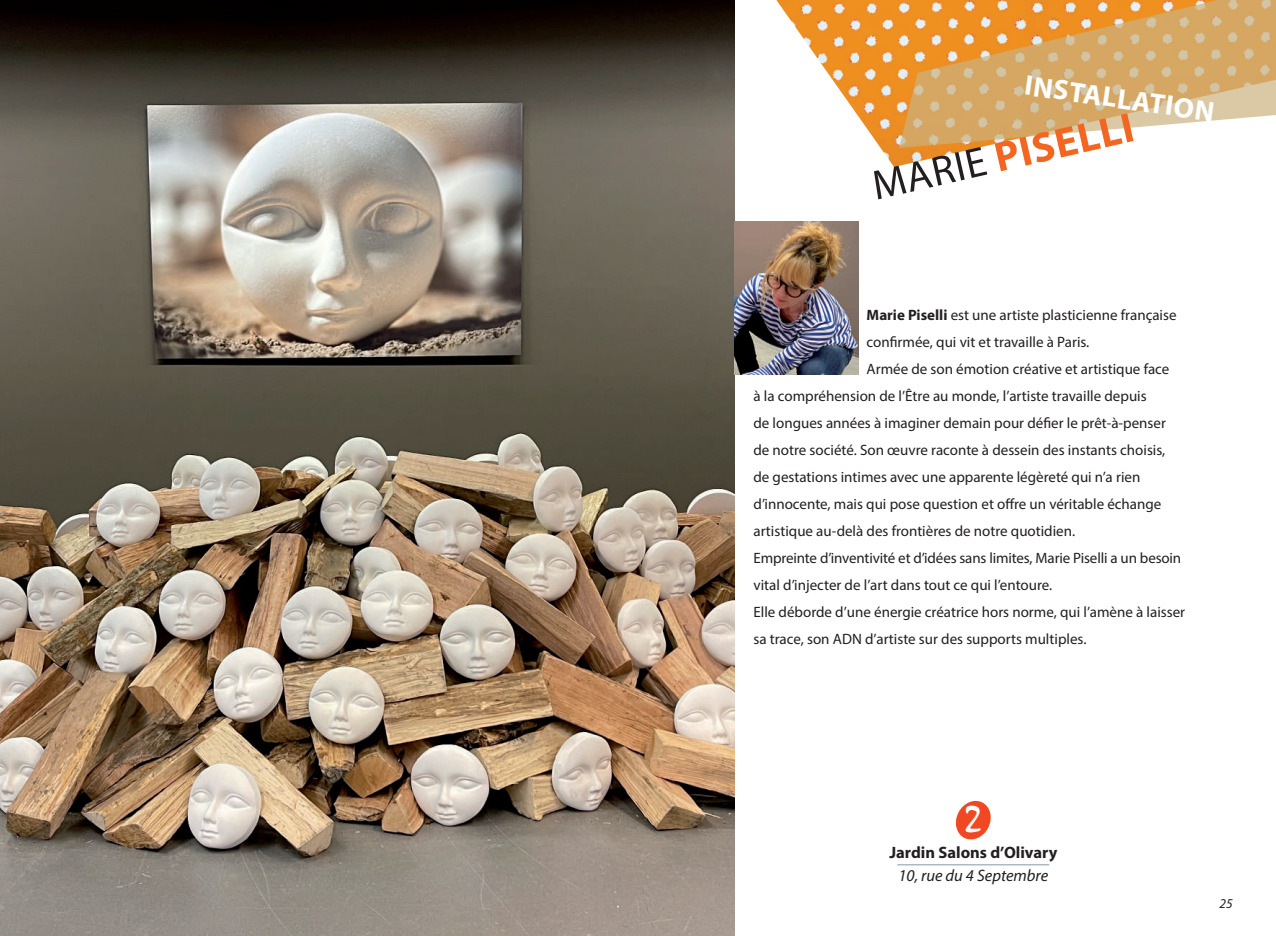
<style>
.page{position:relative;width:1276px;height:936px;background:#fff}
.page>*{position:absolute;margin:0;border:0;box-sizing:border-box;transform-origin:0 0}
.t1{font:700 42px "Myriad Pro";color:#f36621}
.t2{font:42px "Myriad Pro";color:#231f20}
.t3{font:39px "Mistral";color:#fff}
.t4{font:700 28.5px "Myriad Pro";color:#fff}
.t5{font:700 16.5px "Myriad Pro";letter-spacing:-.005em;color:#231f20}
.t6{font:italic 16.5px "Myriad Pro";color:#231f20}
.t7{font:15px "Myriad Pro";color:#231f20}
.t8{font:italic 13.5px "Myriad Pro";color:#231f20}
.s1{font-weight:700}
</style>
<div class="page">
<img style="left:776px;top:0;width:201px;height:167px">
<svg style="left:899px;top:0;width:377px;height:148px;background:#dfb172"></svg>
<img style="left:0;top:0;width:735px;height:935px">
<img style="left:735px;top:221px;width:123px;height:153px">
<svg style="left:955px;top:801px;width:36px;height:39px"></svg>
<hr style="left:897px;top:863px;width:152px;height:2px;background:#adbac4">
<h3 class="t4" style="left:1027px;top:67px;width:193px;rotate:8deg">Installation</h3>
<h1 class="t1" style="left:989px;top:131px;width:143px;rotate:-13deg">Piselli</h1>
<h1 class="t2" style="left:867px;top:161px;width:57px;rotate:-13deg">Marie</h1>
<p class="t7" style="left:866px;top:305px;width:311px"><span class="s1">Marie Piselli</span> est une artiste plasticienne française</p>
<p class="t7" style="left:866px;top:332px;width:224px">confirmée, qui vit et travaille à Paris.</p>
<p class="t7" style="left:866px;top:359px;width:304px">Armée de son émotion créative et artistique face</p>
<p class="t7" style="left:753px;top:386px;width:395px">à la compréhension de l’Être au monde, l’artiste travaille depuis</p>
<p class="t7" style="left:753px;top:413px;width:414px">de longues années à imaginer demain pour défier le prêt-à-penser</p>
<p class="t7" style="left:753px;top:440px;width:413px">de notre société. Son œuvre raconte à dessein des instants choisis,</p>
<p class="t7" style="left:753px;top:467px;width:388px">de gestations intimes avec une apparente légèreté qui n’a rien</p>
<p class="t7" style="left:753px;top:494px;width:409px">d’innocente, mais qui pose question et offre un véritable échange</p>
<p class="t7" style="left:753px;top:521px;width:323px">artistique au-delà des frontières de notre quotidien.</p>
<p class="t7" style="left:753px;top:548px;width:429px">Empreinte d’inventivité et d’idées sans limites, Marie Piselli a un besoin</p>
<p class="t7" style="left:753px;top:575px;width:300px">vital d’injecter de l’art dans tout ce qui l’entoure.</p>
<p class="t7" style="left:753px;top:602px;width:433px">Elle déborde d’une énergie créatrice hors norme, qui l’amène à laisser</p>
<p class="t7" style="left:753px;top:629px;width:334px">sa trace, son ADN d’artiste sur des supports multiples.</p>
<h2 class="t3" style="left:965px;top:796px;width:17px">2</h2>
<p class="t6" style="left:898px;top:864px;width:151px">10, rue du 4 Septembre</p>
<p class="t5" style="left:889px;top:841px;width:169px">Jardin Salons d’Olivary</p>
<p class="t8" style="left:1219px;top:894px;width:15px">25</p>
</div>
